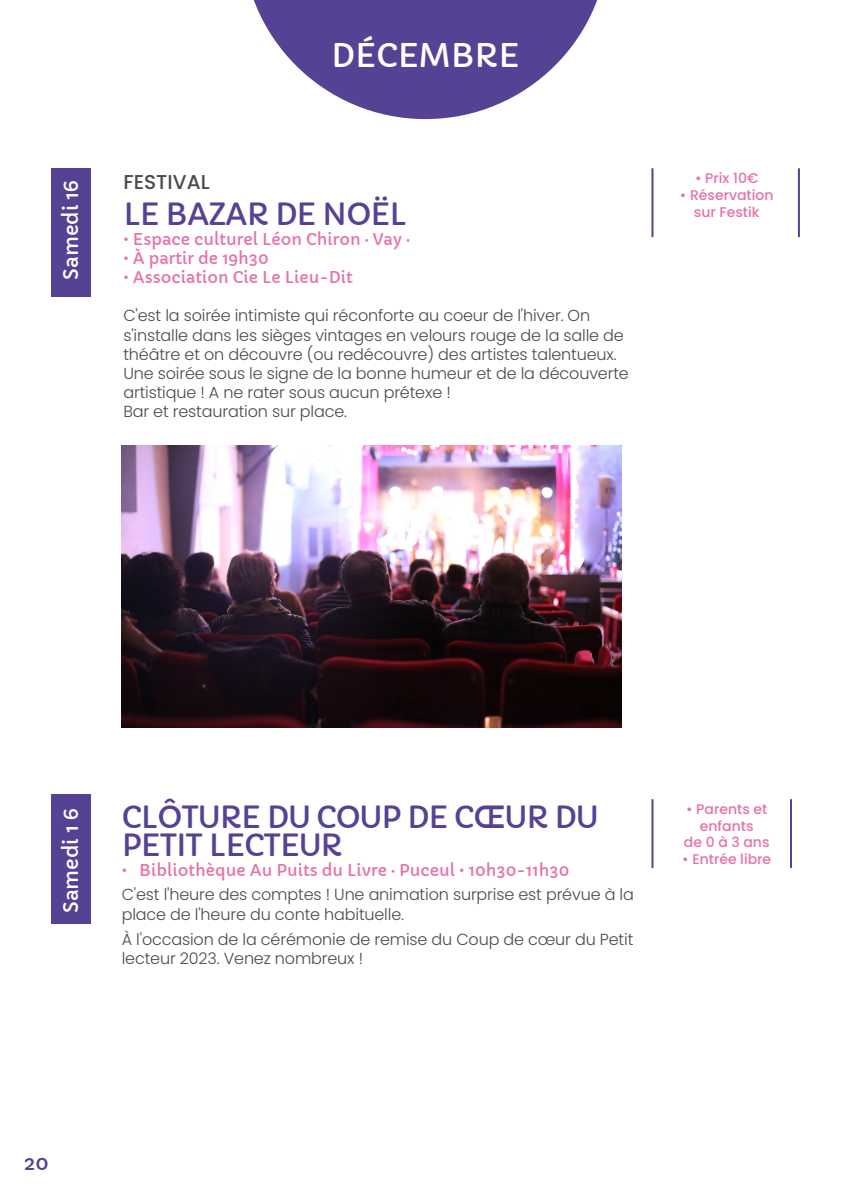
<style>
.page{position:relative;width:851px;height:1191px;background:#fff}
.page>*{position:absolute;margin:0;border:0;box-sizing:border-box;transform-origin:0 0}
.t1{font:32px "Capriola";color:#fff}
.t2{font:30px/28px "Capriola";letter-spacing:-.03em;color:#564294}
.t3{font:20px "Capriola";color:#fff}
.t4{font:500 20px "Poppins";color:#4a4a49}
.t5{font:20px "Capriola";color:#564294}
.t6{font:300 16px/19.2px "Poppins";letter-spacing:-.01em;color:#4a4a49}
.t7{font:16px "Capriola";color:#e672a9}
.t8{font:500 14px/16.8px "Poppins";color:#e672a9;text-align:center}
</style>
<div class="page">
<svg style="left:253px;top:0;width:345px;height:119px;fill:#564294"></svg>
<div style="left:51px;top:168px;width:39px;height:129px;background:#564294"></div>
<hr style="left:651px;top:168px;width:2px;height:69px;background:#564294">
<hr style="left:797px;top:168px;width:2px;height:69px;background:#564294">
<img style="left:122px;top:445px;width:499px;height:282px">
<div style="left:51px;top:794px;width:39px;height:130px;background:#564294"></div>
<hr style="left:651px;top:799px;width:2px;height:69px;background:#564294">
<hr style="left:789px;top:799px;width:2px;height:69px;background:#564294">
<p class="t3" style="left:58px;top:280px;width:101px;rotate:-90deg">Samedi 16</p>
<p class="t1" style="left:331px;top:35px;width:190px">DÉCEMBRE</p>
<p class="t4" style="left:123px;top:171px;width:88px">FESTIVAL</p>
<p class="t2" style="left:123px;top:201px;width:285px">LE BAZAR DE NOËL</p>
<p class="t7" style="left:123px;top:229px;width:288px">• Espace culturel Léon Chiron · Vay ·</p>
<p class="t7" style="left:123px;top:248px;width:147px">• À partir de 19h30</p>
<p class="t7" style="left:123px;top:267px;width:231px">• Association Cie Le Lieu-Dit</p>
<p class="t6" style="left:123px;top:306px;width:507px">C'est la soirée intimiste qui réconforte au coeur de l'hiver. On s'installe dans les sièges vintages en velours rouge de la salle de théâtre et on découvre (ou redécouvre) des artistes talentueux.<br>Une soirée sous le signe de la bonne humeur et de la découverte artistique ! A ne rater sous aucun prétexe !</p>
<p class="t6" style="left:123px;top:402px;width:225px">Bar et restauration sur place.</p>
<p class="t8" style="left:695px;top:170px;width:65px">• Prix 10€</p>
<p class="t8" style="left:679px;top:187px;width:95px">• Réservation sur Festik</p>
<p class="t2" style="left:122px;top:804px;width:478px">CLÔTURE DU COUP DE CŒUR DU<br>PETIT LECTEUR</p>
<p class="t7" style="left:122px;top:860px;width:449px">• Bibliothèque Au Puits du Livre · Puceul • 10h30-11h30</p>
<p class="t6" style="left:122px;top:885px;width:513px">C'est l'heure des comptes ! Une animation surprise est prévue à la place de l'heure du conte habituelle.</p>
<p class="t6" style="left:122px;top:929px;width:513px">À l'occasion de la cérémonie de remise du Coup de cœur du Petit lecteur 2023. Venez nombreux !</p>
<p class="t3" style="left:58px;top:913px;width:106px;rotate:-90deg">Samedi 1 6</p>
<p class="t8" style="left:683px;top:800px;width:87px">• Parents et enfants<br>de 0 à 3 ans</p>
<p class="t8" style="left:682px;top:851px;width:90px">• Entrée libre</p>
<p class="t5" style="left:24px;top:1150px;width:26px">20</p>
</div>
